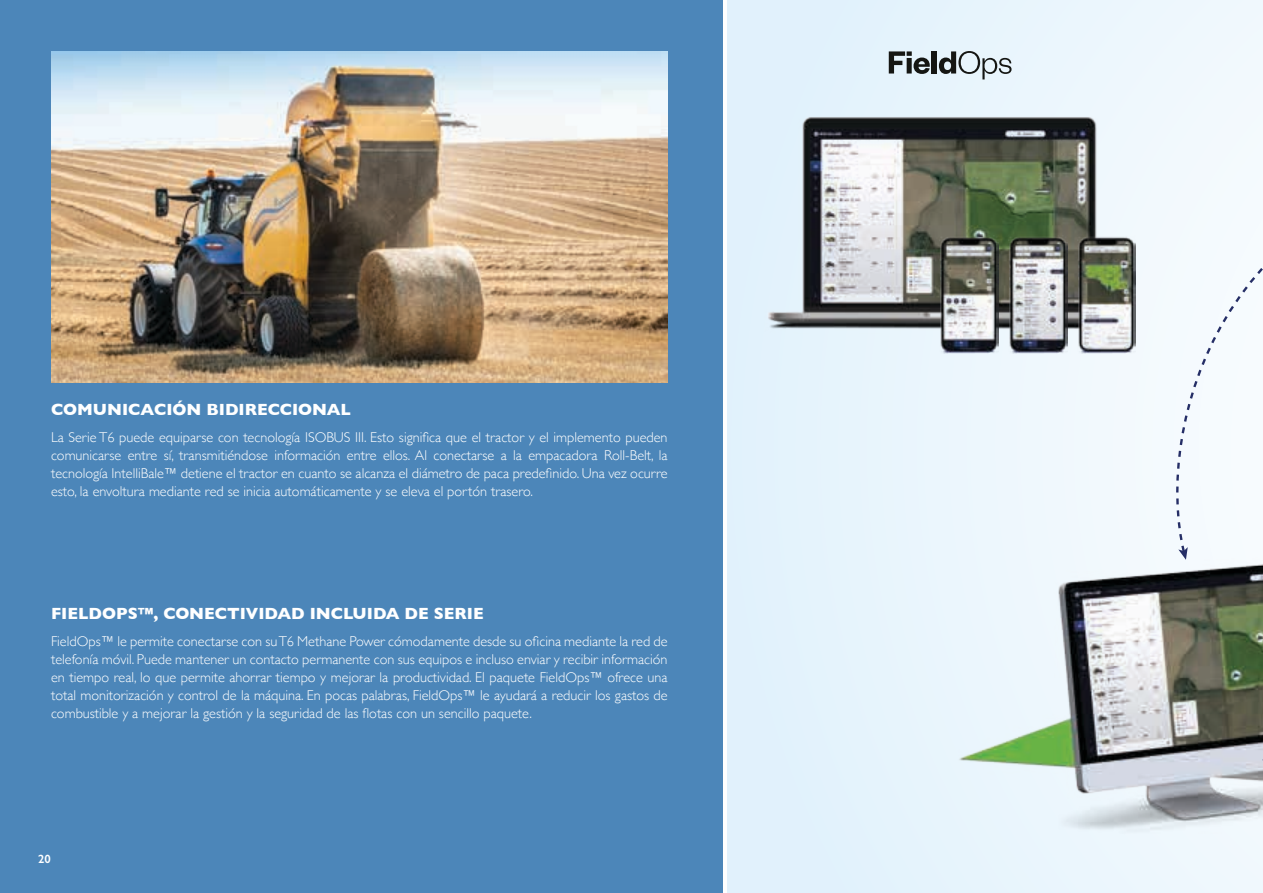
<style>
.page{position:relative;width:1263px;height:893px;background:#fff}
.page>*{position:absolute;margin:0;border:0;box-sizing:border-box;transform-origin:0 0}
.t1{font:700 16.5px "Gill Sans";color:#fff}
.t2{font:300 14.25px/18px "Gill Sans";color:#fff;text-align:justify}
.t3{font:600 12px "Gill Sans";color:#fff}
</style>
<div class="page">
<div style="left:0;top:0;width:723px;height:893px;background:#4c86b9"></div>
<img style="left:51px;top:51px;width:617px;height:332px">
<div style="left:727px;top:0;width:536px;height:893px;background:#e6f4fc"></div>
<img style="left:959px;top:392px;width:304px;height:484px">
<div style="left:1154px;top:159px;width:109px;height:401px;background:#f5fafe"></div>
<svg style="left:1260px;top:756px;width:3px;height:54px"></svg>
<svg style="left:889px;top:51px;width:41px;height:23px"></svg>
<div style="left:932px;top:51px;width:5px;height:23px;background:#151613"></div>
<svg style="left:939px;top:51px;width:72px;height:28px"></svg>
<img style="left:768px;top:117px;width:366px;height:219px">
<img style="left:939px;top:235px;width:59px;height:118px">
<img style="left:1008px;top:235px;width:59px;height:118px">
<img style="left:1077px;top:235px;width:59px;height:118px">
<p class="t1" style="left:51px;top:397px;width:301px">COMUNICACIÓN BIDIRECCIONAL</p>
<p class="t2" style="left:51px;top:427px;width:618px">La Serie T6 puede equiparse con tecnología ISOBUS III. Esto significa que el tractor y el implemento pueden comunicarse entre sí, transmitiéndose información entre ellos. Al conectarse a la empacadora Roll-Belt, la tecnología IntelliBale™ detiene el tractor en cuanto se alcanza el diámetro de paca predefinido. Una vez ocurre esto, la envoltura mediante red se inicia automáticamente y se eleva el portón trasero.</p>
<p class="t1" style="left:51px;top:601px;width:434px">FIELDOPS™, CONECTIVIDAD INCLUIDA DE SERIE</p>
<p class="t2" style="left:51px;top:632px;width:618px">FieldOps™ le permite conectarse con su T6 Methane Power cómodamente desde su oficina mediante la red de telefonía móvil. Puede mantener un contacto permanente con sus equipos e incluso enviar y recibir información en tiempo real, lo que permite ahorrar tiempo y mejorar la productividad. El paquete FieldOps™ ofrece una total monitorización y control de la máquina. En pocas palabras, FieldOps™ le ayudará a reducir los gastos de combustible y a mejorar la gestión y la seguridad de las flotas con un sencillo paquete.</p>
<p class="t3" style="left:38px;top:852px;width:14px">20</p>
</div>
